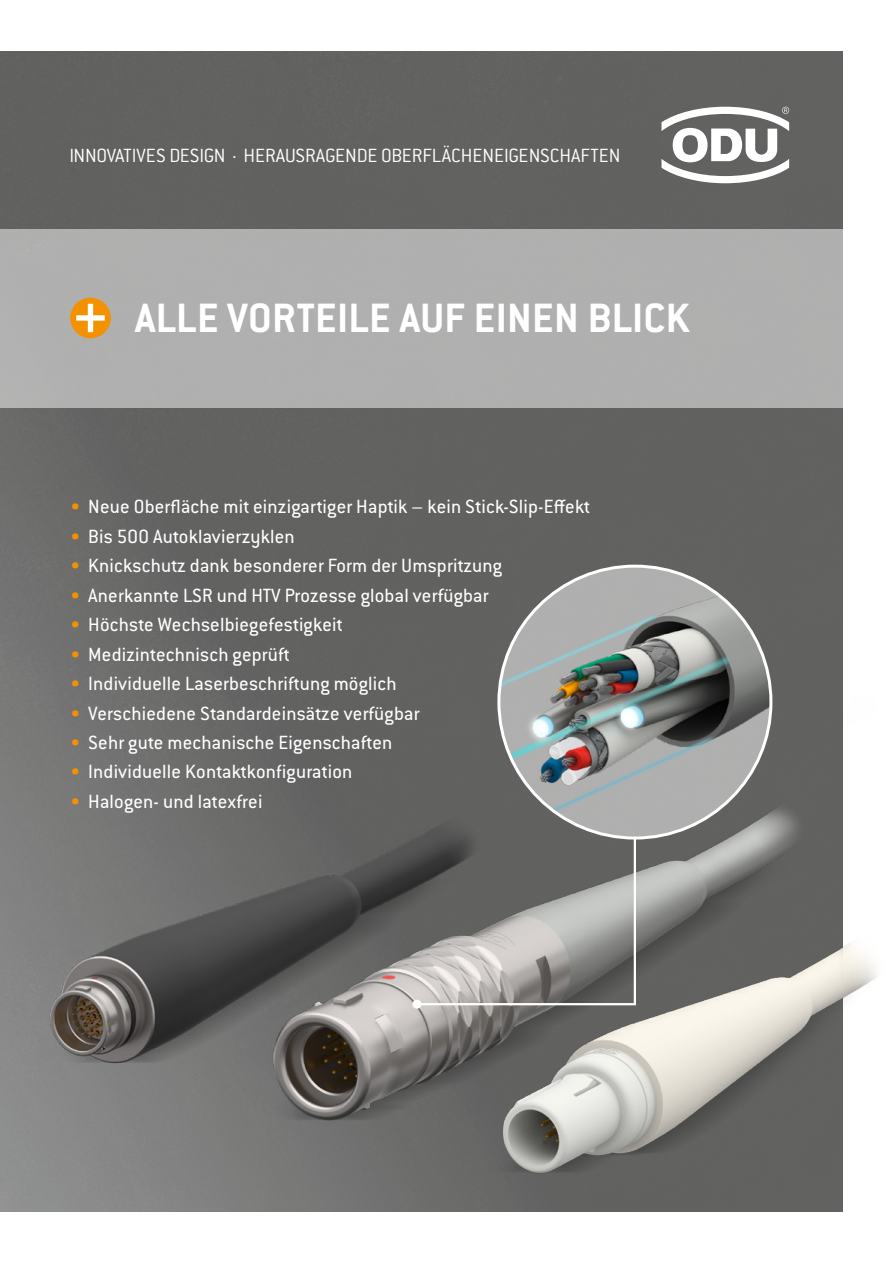
<style>
.page{position:relative;width:887px;height:1263px;background:#fff}
.page>*{position:absolute;margin:0;border:0;box-sizing:border-box;transform-origin:0 0}
.t1{font:700 45px "Conduit ITC Pro";letter-spacing:.01em;color:#fff}
.t2{font:21px "Conduit ITC Pro";letter-spacing:.01em;color:#fff}
.t3{font:300 21px "Conduit ITC Pro";color:#fff}
.s1{color:#f39100}
</style>
<div class="page">
<div style="left:0;top:51px;width:842px;height:179px;background:#626261"></div>
<div style="left:0;top:230px;width:887px;height:178px;background:#b0b0af"></div>
<img style="left:0;top:400px;width:887px;height:812px">
<svg style="left:415px;top:835px;width:222px;height:171px;background:#8a8987"></svg>
<div style="left:412px;top:1000px;width:9px;height:9px;background:#fff;border-radius:50%"></div>
<svg style="left:661px;top:107px;width:128px;height:76px"></svg>
<div style="left:70px;top:298px;width:41px;height:40px;background:#f39100;border-radius:50%"></div>
<div style="left:88px;top:304px;width:5px;height:28px;background:#fff"></div>
<div style="left:76px;top:315px;width:29px;height:6px;background:#fff"></div>
<img style="left:499px;top:566px;width:272px;height:272px;border-radius:136px">
<p class="t3" style="left:69px;top:144px;width:552px">INNOVATIVES DESIGN · HERAUSRAGENDE OBERFLÄCHENEIGENSCHAFTEN</p>
<h1 class="t1" style="left:135px;top:292px;width:555px">ALLE VORTEILE AUF EINEN BLICK</h1>
<p class="t2" style="left:70px;top:495px;width:521px"><span class="s1">•</span> Neue Oberfläche mit einzigartiger Haptik – kein Stick-Slip-Effekt</p>
<p class="t2" style="left:70px;top:525px;width:226px"><span class="s1">•</span> Bis 500 Autoklavierzyklen</p>
<p class="t2" style="left:70px;top:554px;width:433px"><span class="s1">•</span> Knickschutz dank besonderer Form der Umspritzung</p>
<p class="t2" style="left:70px;top:584px;width:420px"><span class="s1">•</span> Anerkannte LSR und HTV Prozesse global verfügbar</p>
<p class="t2" style="left:70px;top:613px;width:274px"><span class="s1">•</span> Höchste Wechselbiegefestigkeit</p>
<p class="t2" style="left:70px;top:642px;width:221px"><span class="s1">•</span> Medizintechnisch geprüft</p>
<p class="t2" style="left:70px;top:672px;width:328px"><span class="s1">•</span> Individuelle Laserbeschriftung möglich</p>
<p class="t2" style="left:70px;top:701px;width:351px"><span class="s1">•</span> Verschiedene Standardeinsätze verfügbar</p>
<p class="t2" style="left:70px;top:731px;width:323px"><span class="s1">•</span> Sehr gute mechanische Eigenschaften</p>
<p class="t2" style="left:70px;top:760px;width:283px"><span class="s1">•</span> Individuelle Kontaktkonfiguration</p>
<p class="t2" style="left:70px;top:790px;width:194px"><span class="s1">•</span> Halogen- und latexfrei</p>
</div>
